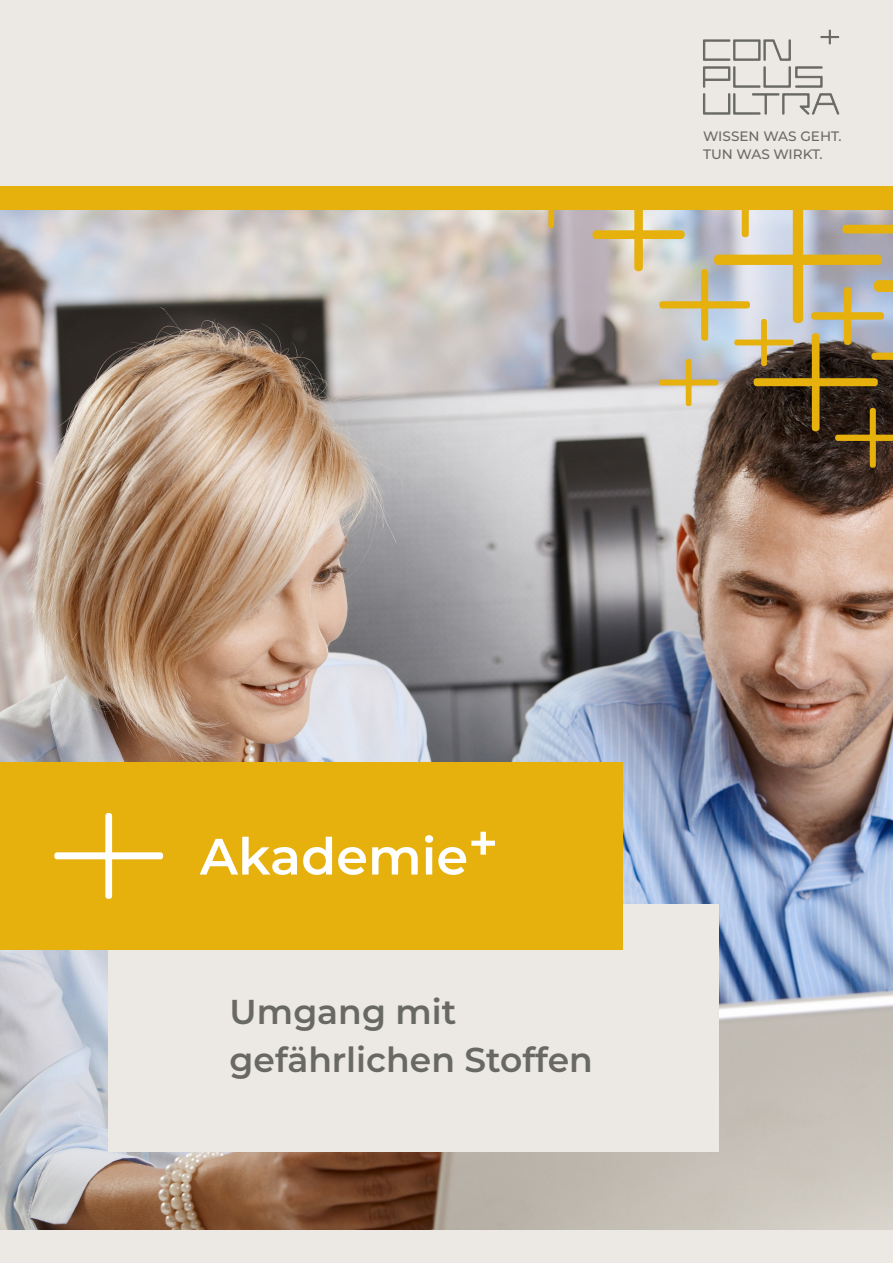
<style>
.page{position:relative;width:893px;height:1263px;background:#ece8e4}
.page>*{position:absolute;margin:0;border:0;box-sizing:border-box;transform-origin:0 0}
.t1{font:600 51px "Montserrat";color:#fff}
.t2{font:600 34.5px "Montserrat";color:#696963}
.t3{font:500 13.65px/18.1px "Montserrat";color:#696963}
</style>
<div class="page">
<img style="left:0;top:209px;width:893px;height:1020px">
<div style="left:109px;top:904px;width:610px;height:247px;background:#ece8e4"></div>
<div style="left:0;top:762px;width:623px;height:187px;background:#e6b00d"></div>
<svg style="left:54px;top:813px;width:109px;height:86px"></svg>
<svg style="left:703px;top:67px;width:136px;height:47px"></svg>
<svg style="left:703px;top:40px;width:88px;height:21px"></svg>
<svg style="left:821px;top:30px;width:18px;height:14px"></svg>
<div style="left:0;top:186px;width:893px;height:23px;background:#e6b00d"></div>
<svg style="left:521px;top:209px;width:61px;height:20px"></svg>
<svg style="left:591px;top:209px;width:302px;height:259px;background:#a39986"></svg>
<p class="t3" style="left:703px;top:126px;width:140px">WISSEN WAS GEHT.<br>TUN WAS WIRKT.</p>
<p class="t1" style="left:200px;top:820px;width:300px">Akademie+</p>
<p class="t2" style="left:230px;top:987px;width:228px">Umgang mit</p>
<p class="t2" style="left:230px;top:1035px;width:365px">gefährlichen Stoffen</p>
</div>
